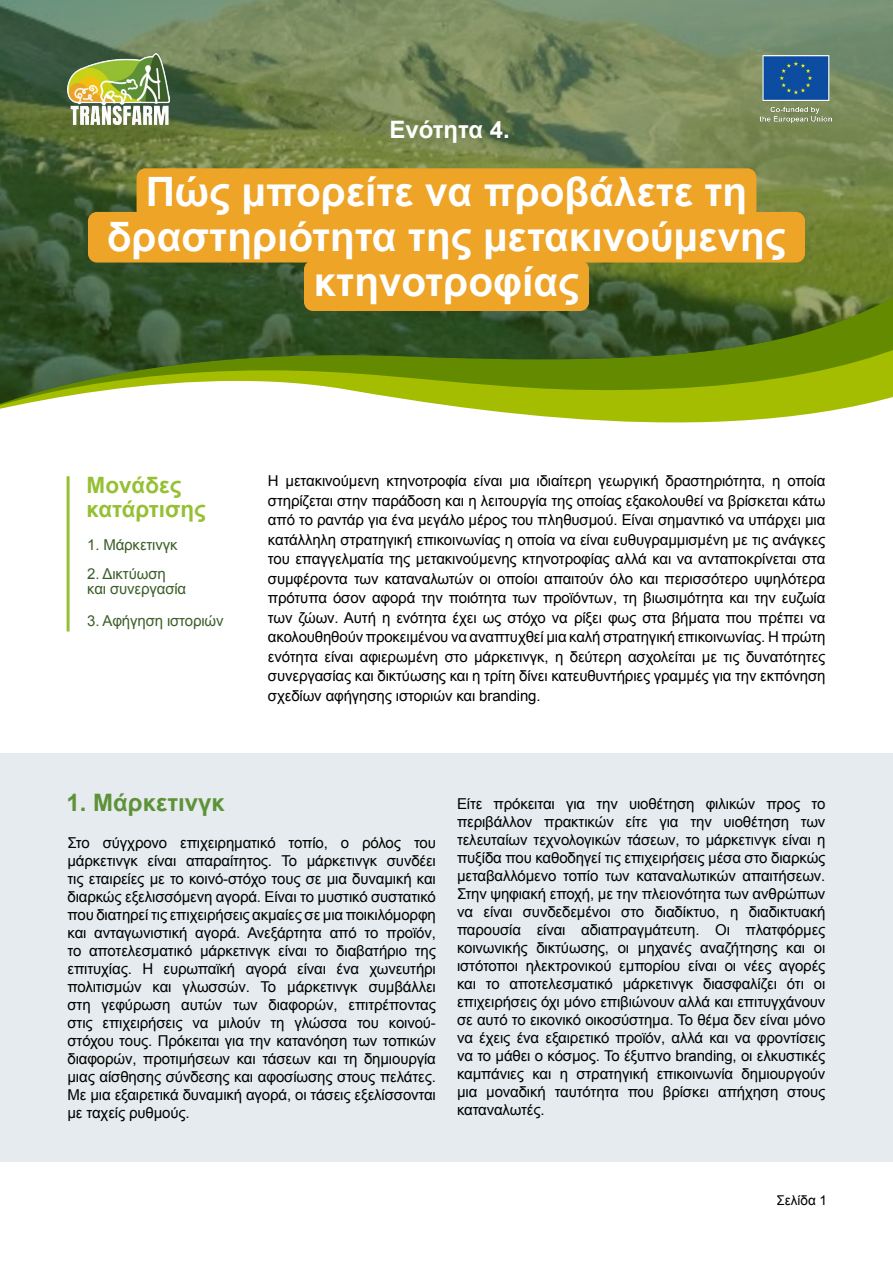
<style>
.page{position:relative;width:893px;height:1263px;background:#fff}
.page>*{position:absolute;margin:0;border:0;box-sizing:border-box;transform-origin:0 0}
.t1{font:700 40.5px/45px "Arial";color:#fff;text-align:center}
.t2{font:700 24px "Arial";color:#5e9238}
.t3{font:700 24px "Arial";color:#fff}
.t4{font:700 22.5px/24px "Arial";color:#95c033}
.t5{font:15px/18px "Arial";letter-spacing:-.01em;color:#000;text-align:justify}
.t6{font:15px/15px "Arial";letter-spacing:-.01em;color:#3b5f29}
.t7{font:13.5px "Arial";color:#000}
</style>
<div class="page">
<svg style="left:0;top:406px;width:855px;height:17px"></svg>
<img style="left:0;top:0;width:893px;height:406px">
<div style="left:0;top:753px;width:893px;height:408px;background:#e5ebee"></div>
<img style="left:68px;top:54px;width:102px;height:70px">
<hr style="left:67px;top:476px;width:3px;height:155px;background:#95c033">
<div style="left:137px;top:168px;width:619px;height:51px;background:#eea427;border-radius:9px"></div>
<div style="left:88px;top:212px;width:717px;height:51px;background:#eea427;border-radius:9px"></div>
<div style="left:304px;top:260px;width:285px;height:51px;background:#eea427;border-radius:9px"></div>
<img style="left:756px;top:49px;width:80px;height:80px">
<h2 class="t3" style="left:390px;top:114px;width:122px">Ενότητα 4.</h2>
<h1 class="t1" style="left:107px;top:171px;width:680px">Πώς μπορείτε να προβάλετε τη δραστηριότητα της μετακινούμενης κτηνοτροφίας</h1>
<h3 class="t4" style="left:87px;top:473px;width:121px">Μονάδες κατάρτισης</h3>
<p class="t6" style="left:87px;top:538px;width:92px">1. Μάρκετινγκ</p>
<p class="t6" style="left:87px;top:567px;width:101px">2. Δικτύωση και συνεργασία</p>
<p class="t6" style="left:87px;top:613px;width:138px">3. Αφήγηση ιστοριών</p>
<p class="t5" style="left:268px;top:471px;width:559px;line-height:19.5px">Η μετακινούμενη κτηνοτροφία είναι μια ιδιαίτερη γεωργική δραστηριότητα, η οποία στηρίζεται στην παράδοση και η λειτουργία της οποίας εξακολουθεί να βρίσκεται κάτω από το ραντάρ για ένα μεγάλο μέρος του πληθυσμού. Είναι σημαντικό να υπάρχει μια κατάλληλη στρατηγική επικοινωνίας η οποία να είναι ευθυγραμμισμένη με τις ανάγκες του επαγγελματία της μετακινούμενης κτηνοτροφίας αλλά και να ανταποκρίνεται στα συμφέροντα των καταναλωτών οι οποίοι απαιτούν όλο και περισσότερο υψηλότερα πρότυπα όσον αφορά την ποιότητα των προϊόντων, τη βιωσιμότητα και την ευζωία των ζώων. Αυτή η ενότητα έχει ως στόχο να ρίξει φως στα βήματα που πρέπει να ακολουθηθούν προκειμένου να αναπτυχθεί μια καλή στρατηγική επικοινωνίας. Η πρώτη ενότητα είναι αφιερωμένη στο μάρκετινγκ, η δεύτερη ασχολείται με τις δυνατότητες συνεργασίας και δικτύωσης και η τρίτη δίνει κατευθυντήριες γραμμές για την εκπόνηση σχεδίων αφήγησης ιστοριών και branding.</p>
<h2 class="t2" style="left:66px;top:786px;width:160px">1. Μάρκετινγκ</h2>
<p class="t5" style="left:67px;top:834px;width:370px">Στο σύγχρονο επιχειρηματικό τοπίο, ο ρόλος του μάρκετινγκ είναι απαραίτητος. Το μάρκετινγκ συνδέει τις εταιρείες με το κοινό-στόχο τους σε μια δυναμική και διαρκώς εξελισσόμενη αγορά. Είναι το μυστικό συστατικό που διατηρεί τις επιχειρήσεις ακμαίες σε μια ποικιλόμορφη και ανταγωνιστική αγορά. Ανεξάρτητα από το προϊόν, το αποτελεσματικό μάρκετινγκ είναι το διαβατήριο της επιτυχίας. Η ευρωπαϊκή αγορά είναι ένα χωνευτήρι πολιτισμών και γλωσσών. Το μάρκετινγκ συμβάλλει στη γεφύρωση αυτών των διαφορών, επιτρέποντας στις επιχειρήσεις να μιλούν τη γλώσσα του κοινού&shy;στόχου τους. Πρόκειται για την κατανόηση των τοπικών διαφορών, προτιμήσεων και τάσεων και τη δημιουργία μιας αίσθησης σύνδεσης και αφοσίωσης στους πελάτες.<br>Με μια εξαιρετικά δυναμική αγορά, οι τάσεις εξελίσσονται με ταχείς ρυθμούς.</p>
<p class="t5" style="left:457px;top:795px;width:370px">Είτε πρόκειται για την υιοθέτηση φιλικών προς το περιβάλλον πρακτικών είτε για την υιοθέτηση των τελευταίων τεχνολογικών τάσεων, το μάρκετινγκ είναι η πυξίδα που καθοδηγεί τις επιχειρήσεις μέσα στο διαρκώς μεταβαλλόμενο τοπίο των καταναλωτικών απαιτήσεων.<br>Στην ψηφιακή εποχή, με την πλειονότητα των ανθρώπων να είναι συνδεδεμένοι στο διαδίκτυο, η διαδικτυακή παρουσία είναι αδιαπραγμάτευτη. Οι πλατφόρμες κοινωνικής δικτύωσης, οι μηχανές αναζήτησης και οι ιστότοποι ηλεκτρονικού εμπορίου είναι οι νέες αγορές και το αποτελεσματικό μάρκετινγκ διασφαλίζει ότι οι επιχειρήσεις όχι μόνο επιβιώνουν αλλά και επιτυγχάνουν σε αυτό το εικονικό οικοσύστημα. Το θέμα δεν είναι μόνο να έχεις ένα εξαιρετικό προϊόν, αλλά και να φροντίσεις να το μάθει ο κόσμος. Το έξυπνο branding, οι ελκυστικές καμπάνιες και η στρατηγική επικοινωνία δημιουργούν μια μοναδική ταυτότητα που βρίσκει απήχηση στους καταναλωτές.</p>
<p class="t7" style="left:776px;top:1192px;width:52px">Σελίδα 1</p>
</div>
